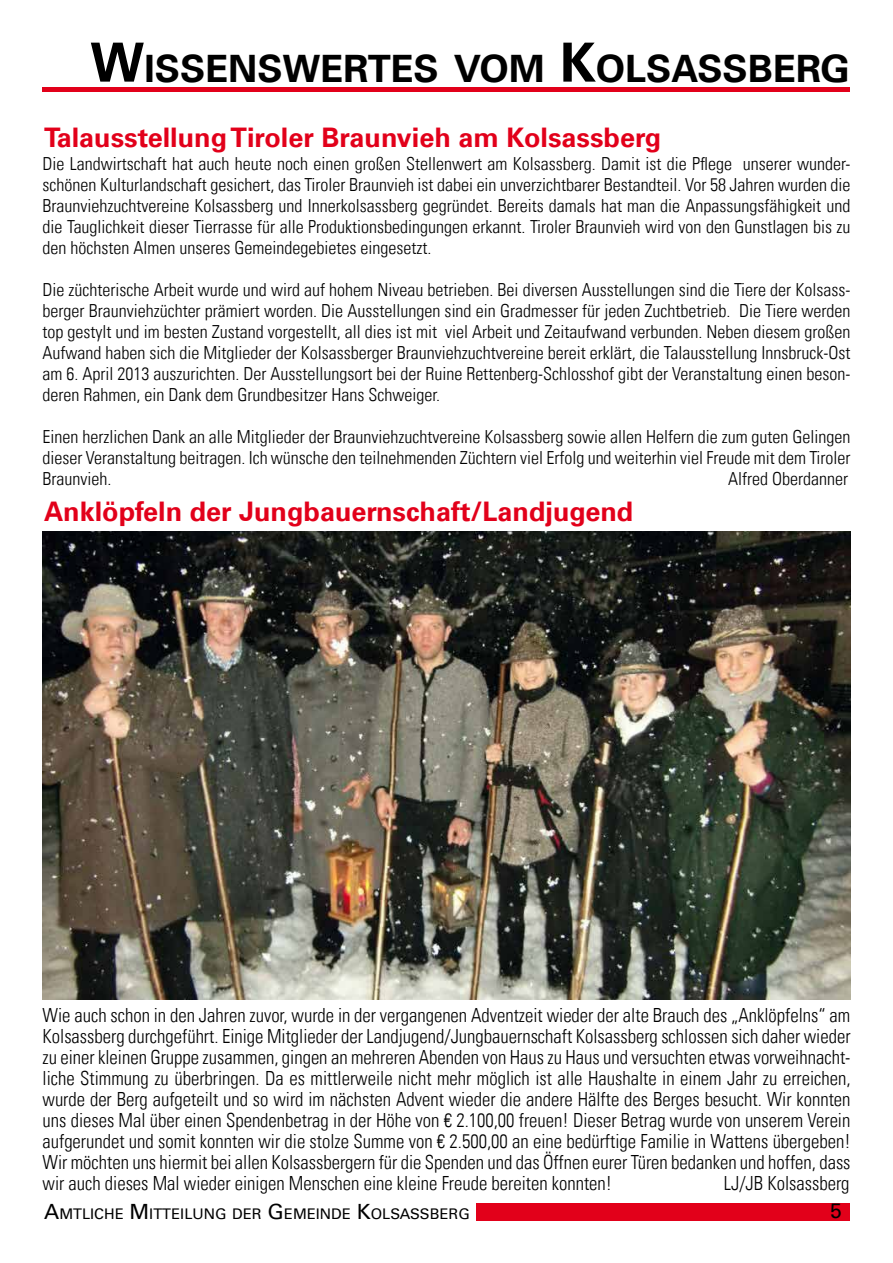
<style>
.page{position:relative;width:893px;height:1263px;background:#fff}
.page>*{position:absolute;margin:0;border:0;box-sizing:border-box;transform-origin:0 0}
.t1{font:700 37.8px "Univers Com 65";color:#000}
.t2{font:700 27px "Univers Com 65";color:#e2001a}
.t3{font:21px "Univers Com 55 Roman";color:#000}
.t4{font:19.5px/21px "Univers Com 47 Light Cond";color:#000;text-align:justify;scale:.96 1}
.t5{font:18px/21px "Univers Com 47 Light Cond";color:#000;text-align:justify}
.t6{font:14.7px "Univers Com 55 Roman";color:#000}
.s1{font-size:54px}
.s2{font-size:21px}
</style>
<div class="page">
<div style="left:43px;top:1203px;width:807px;height:18px;background:#e2001a"></div>
<div style="left:42px;top:1201px;width:434px;height:21px;background:#fff"></div>
<hr style="left:43px;top:87px;width:807px;height:4px;background:#e2001a">
<img style="left:43px;top:531px;width:807px;height:468px">
<h1 class="t1" style="left:90px;top:46px;width:761px"><span class="s1">W</span>ISSENSWERTES VOM <span class="s1">K</span>OLSASSBERG</h1>
<h2 class="t2" style="left:44px;top:122px;width:619px">Talausstellung Tiroler Braunvieh am Kolsassberg</h2>
<p class="t5" style="left:43px;top:153px;width:809px">Die Landwirtschaft hat auch heute noch einen großen Stellenwert am Kolsassberg. Damit ist die Pflege unserer wunder&shy;schönen Kulturlandschaft gesichert, das Tiroler Braunvieh ist dabei ein unverzichtbarer Bestandteil. Vor 58 Jahren wurden die Braunviehzuchtvereine Kolsassberg und Innerkolsassberg gegründet. Bereits damals hat man die Anpassungsfähigkeit und die Tauglichkeit dieser Tierrasse für alle Produktionsbedingungen erkannt. Tiroler Braunvieh wird von den Gunstlagen bis zu den höchsten Almen unseres Gemeindegebietes eingesetzt.</p>
<p class="t5" style="left:43px;top:280px;width:809px">Die züchterische Arbeit wurde und wird auf hohem Niveau betrieben. Bei diversen Ausstellungen sind die Tiere der Kolsass&shy;berger Braunviehzüchter prämiert worden. Die Ausstellungen sind ein Gradmesser für jeden Zuchtbetrieb. Die Tiere werden top gestylt und im besten Zustand vorgestellt, all dies ist mit viel Arbeit und Zeitaufwand verbunden. Neben diesem großen Aufwand haben sich die Mitglieder der Kolsassberger Braunviehzuchtvereine bereit erklärt, die Talausstellung Innsbruck-Ost am 6. April 2013 auszurichten. Der Ausstellungsort bei der Ruine Rettenberg-Schlosshof gibt der Veranstaltung einen beson&shy;deren Rahmen, ein Dank dem Grundbesitzer Hans Schweiger.</p>
<p class="t5" style="left:43px;top:427px;width:809px">Einen herzlichen Dank an alle Mitglieder der Braunviehzuchtvereine Kolsassberg sowie allen Helfern die zum guten Gelingen dieser Veranstaltung beitragen. Ich wünsche den teilnehmenden Züchtern viel Erfolg und weiterhin viel Freude mit dem Tiroler Braunvieh.</p>
<p class="t5" style="left:728px;top:469px;width:121px">Alfred Oberdanner</p>
<h2 class="t2" style="left:44px;top:496px;width:591px">Anklöpfeln der Jungbauernschaft/Landjugend</h2>
<p class="t4" style="left:43px;top:1004px;width:843px">Wie auch schon in den Jahren zuvor, wurde in der vergangenen Adventzeit wieder der alte Brauch des „Anklöpfelns“ am Kolsassberg durchgeführt. Einige Mitglieder der Landjugend/Jungbauernschaft Kolsassberg schlossen sich daher wieder zu einer kleinen Gruppe zusammen, gingen an mehreren Abenden von Haus zu Haus und versuchten etwas vorweihnacht&shy;liche Stimmung zu überbringen. Da es mittlerweile nicht mehr möglich ist alle Haushalte in einem Jahr zu erreichen, wurde der Berg aufgeteilt und so wird im nächsten Advent wieder die andere Hälfte des Berges besucht. Wir konnten uns dieses Mal über einen Spendenbetrag in der Höhe von € 2.100,00 freuen! Dieser Betrag wurde von unserem Verein aufgerundet und somit konnten wir die stolze Summe von € 2.500,00 an eine bedürftige Familie in Wattens übergeben!<br>Wir möchten uns hiermit bei allen Kolsassbergern für die Spenden und das Öffnen eurer Türen bedanken und hoffen, dass wir auch dieses Mal wieder einigen Menschen eine kleine Freude bereiten konnten!</p>
<p class="t4" style="left:724px;top:1172px;width:133px">LJ/JB Kolsassberg</p>
<p class="t6" style="left:44px;top:1205px;width:427px"><span class="s2">A</span>MTLICHE <span class="s2">M</span> ITTEILUNG DER <span class="s2">G</span> EMEINDE <span class="s2">K</span>OLSASSBERG</p>
<p class="t3" style="left:830px;top:1198px;width:13px">5</p>
</div>
